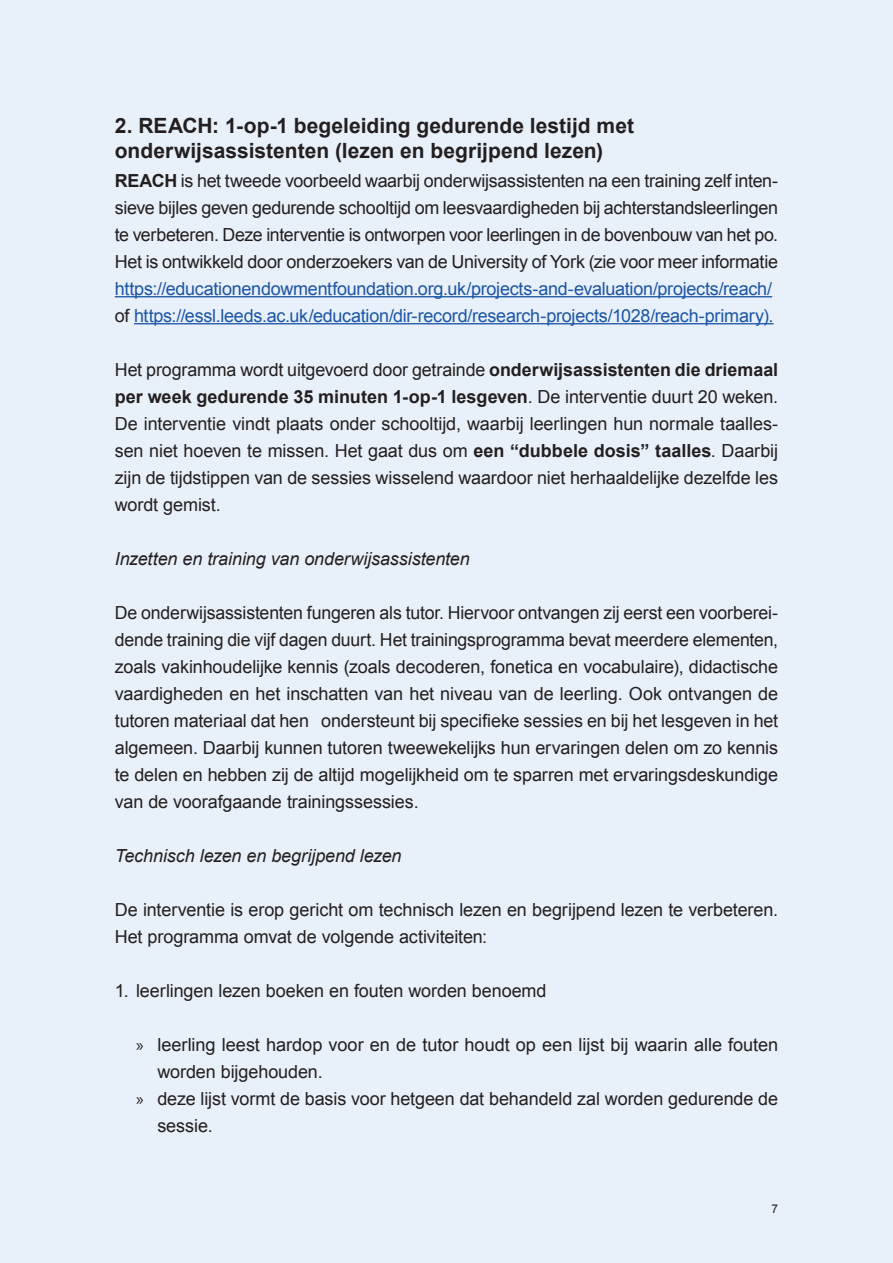
<style>
.page{position:relative;width:893px;height:1263px;background:#e8f0f9}
.page>*{position:absolute;margin:0;border:0;box-sizing:border-box;transform-origin:0 0}
.Sub-Subheader_not_nu{font:700 21px/25.2px "Arial";color:#231f20}
._1_column{font:18px/27px "Arial";letter-spacing:-.01em;color:#231f20}
._1_column-2{font:italic 18px "Arial";letter-spacing:-.01em;color:#231f20}
.t1{font:12px "Arial";color:#231f20}
.s1{font-weight:700}
.s2{color:#1c55a5}
.s3{font-family:"Myriad Pro"}
</style>
<div class="page">
<hr style="left:115px;top:296px;width:657px;height:1px;background:#1c55a5">
<hr style="left:134px;top:323px;width:640px;height:1px;background:#1c55a5">
<p class="Sub-Subheader_not_nu" style="left:115px;top:114px;width:521px">2. REACH: 1-op-1 begeleiding gedurende lestijd met onderwijsassistenten (lezen en begrijpend lezen)</p>
<p class="_1_column" style="left:115px;top:167px;width:665px"><span class="s1">REACH</span> is het tweede voorbeeld waarbij onderwijsassistenten na een training zelf inten&shy;sieve bijles geven gedurende schooltijd om leesvaardigheden bij achterstandsleerlingen te verbeteren. Deze interventie is ontworpen voor leerlingen in de bovenbouw van het po.<br>Het is ontwikkeld door onderzoekers van de University of York (zie voor meer informatie <span class="s2">https://educationendowmentfoundation.org.uk/projects-and-evaluation/projects/reach/ </span>of <span class="s2">https://essl.leeds.ac.uk/education/dir-record/research-projects/1028/reach-primary).</span></p>
<p class="_1_column" style="left:115px;top:356px;width:665px;text-align:justify">Het programma wordt uitgevoerd door getrainde <span class="s1">onderwijsassistenten die driemaal per week gedurende 35 minuten 1-op-1 lesgeven</span>. De interventie duurt 20 weken.<br>De interventie vindt plaats onder schooltijd, waarbij leerlingen hun normale taalles&shy;sen niet hoeven te missen. Het gaat dus om <span class="s1">een “dubbele dosis” taalles</span>. Daarbij zijn de tijdstippen van de sessies wisselend waardoor niet herhaaldelijke dezelfde les wordt gemist.</p>
<p class="_1_column-2" style="left:115px;top:547px;width:356px">Inzetten en training van onderwijsassistenten</p>
<p class="_1_column" style="left:115px;top:599px;width:665px;text-align:justify">De onderwijsassistenten fungeren als tutor. Hiervoor ontvangen zij eerst een voorberei&shy;dende training die vijf dagen duurt. Het trainingsprogramma bevat meerdere elementen, zoals vakinhoudelijke kennis (zoals decoderen, fonetica en vocabulaire), didactische vaardigheden en het inschatten van het niveau van de leerling. Ook ontvangen de tutoren materiaal dat hen ondersteunt bij specifieke sessies en bij het lesgeven in het algemeen. Daarbij kunnen tutoren tweewekelijks hun ervaringen delen om zo kennis te delen en hebben zij de altijd mogelijkheid om te sparren met ervaringsdeskundige van de voorafgaande trainingssessies.</p>
<p class="_1_column-2" style="left:115px;top:844px;width:288px">Technisch lezen en begrijpend lezen</p>
<p class="_1_column" style="left:115px;top:896px;width:665px">De interventie is erop gericht om technisch lezen en begrijpend lezen te verbeteren.<br>Het programma omvat de volgende activiteiten:</p>
<p class="_1_column" style="left:115px;top:977px;width:433px">1. leerlingen lezen boeken en fouten worden benoemd</p>
<p class="_1_column" style="left:157px;top:1031px;width:622px;text-indent:-21px"><span class="s3">»</span> leerling leest hardop voor en de tutor houdt op een lijst bij waarin alle fouten worden bijgehouden.</p>
<p class="_1_column" style="left:157px;top:1085px;width:622px;text-indent:-21px"><span class="s3">»</span> deze lijst vormt de basis voor hetgeen dat behandeld zal worden gedurende de sessie.</p>
<p class="t1" style="left:771px;top:1201px;width:8px">7</p>
</div>
